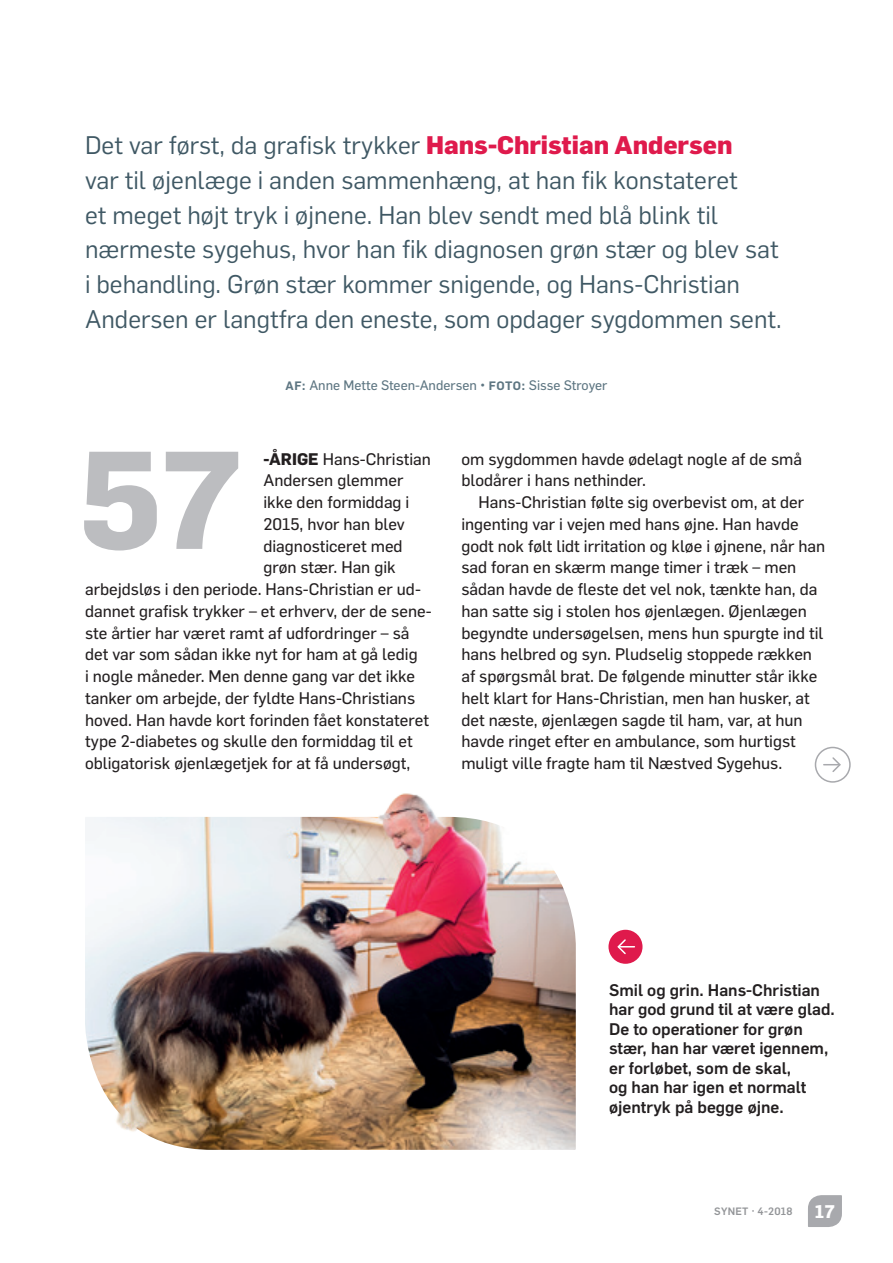
<style>
.page{position:relative;width:893px;height:1263px;background:#fff}
.page>*{position:absolute;margin:0;border:0;box-sizing:border-box;transform-origin:0 0}
.t1{font:700 136.2px "Flama";color:#bcbdc0;scale:1.05 1}
.t2{font:25.05px/34.7px "Flama";color:#3f5864}
.t3{font:16.5px/21.8px "Flama Basic";color:#231f20}
.t4{font:500 16.5px/19.5px "Flama";color:#231f20}
.t5{font:13.5px "Flama Basic";color:#5e7682}
.t6{font:500 10.5px "Flama";letter-spacing:.025em;color:#939598}
.s1{font-weight:800;color:#df1a4c}
.s2{font-family:"Flama";font-weight:600;font-size:12px}
.s3{font-family:"Flama";font-weight:700}
.s4{font-weight:700;font-size:18px;color:#fff}
</style>
<div class="page">
<div style="left:815px;top:747px;width:36px;height:36px;border:2px solid #a8a9ad;border-radius:50%"></div>
<svg style="left:824px;top:757px;width:17px;height:15px"></svg>
<img style="left:85px;top:817px;width:491px;height:333px">
<img style="left:85px;top:1086px;width:90px;height:64px">
<img style="left:365px;top:793px;width:84px;height:26px">
<div style="left:608px;top:930px;width:34px;height:34px;background:#df1a4c;border-radius:50%"></div>
<svg style="left:617px;top:939px;width:17px;height:16px"></svg>
<svg style="left:808px;top:1195px;width:34px;height:32px"></svg>
<p class="t2" style="left:85px;top:126px;width:698px">Det var først, da grafisk trykker <span class="s1">Hans-Christian Andersen<br></span>var til øjenlæge i anden sammenhæng, at han fik konstateret<br>et meget højt tryk i øjnene. Han blev sendt med blå blink til nærmeste sygehus, hvor han fik diagnosen grøn stær og blev sat i behandling. Grøn stær kommer snigende, og Hans-Christian Andersen er langtfra den eneste, som opdager sygdommen sent.</p>
<p class="t5" style="left:286px;top:375px;width:323px"><span class="s2">AF:</span> Anne Mette Steen-Andersen • <span class="s2">FOTO:</span> Sisse Stroyer</p>
<p class="t3" style="left:263px;top:447px;width:169px"><span class="s3">-ÅRIGE</span> Hans-Christian</p>
<p class="t3" style="left:263px;top:469px;width:141px">Andersen glemmer</p>
<p class="t3" style="left:263px;top:490px;width:147px">ikke den formiddag i</p>
<p class="t3" style="left:263px;top:512px;width:143px">2015, hvor han blev</p>
<p class="t3" style="left:263px;top:534px;width:141px">diagnosticeret med</p>
<p class="t3" style="left:263px;top:556px;width:134px">grøn stær. Han gik</p>
<p class="t3" style="left:85px;top:577px;width:337px">arbejdsløs i den periode. Hans-Christian er ud-</p>
<p class="t3" style="left:85px;top:599px;width:348px">dannet grafisk trykker – et erhverv, der de sene-</p>
<p class="t3" style="left:85px;top:621px;width:326px">ste årtier har været ramt af udfordringer – så</p>
<p class="t3" style="left:85px;top:643px;width:334px">det var som sådan ikke nyt for ham at gå ledig</p>
<p class="t3" style="left:85px;top:664px;width:332px">i nogle måneder. Men denne gang var det ikke</p>
<p class="t3" style="left:85px;top:686px;width:332px">tanker om arbejde, der fyldte Hans-Christians</p>
<p class="t3" style="left:85px;top:708px;width:346px">hoved. Han havde kort forinden fået konstateret</p>
<p class="t3" style="left:85px;top:730px;width:329px">type 2-diabetes og skulle den formiddag til et</p>
<p class="t3" style="left:85px;top:751px;width:327px">obligatorisk øjenlægetjek for at få undersøgt,</p>
<h1 class="t1" style="left:77px;top:401px;width:160px">57</h1>
<p class="t3" style="left:461px;top:447px;width:342px">om sygdommen havde ødelagt nogle af de små blodårer i hans nethinder.</p>
<p class="t3" style="left:461px;top:490px;width:365px;text-indent:17px">Hans-Christian følte sig overbevist om, at der ingenting var i vejen med hans øjne. Han havde godt nok følt lidt irritation og kløe i øjnene, når han sad foran en skærm mange timer i træk – men sådan havde de fleste det vel nok, tænkte han, da han satte sig i stolen hos øjenlægen. Øjenlægen begyndte undersøgelsen, mens hun spurgte ind til hans helbred og syn. Pludselig stoppede rækken af spørgsmål brat. De følgende minutter står ikke helt klart for Hans-Christian, men han husker, at det næste, øjenlægen sagde til ham, var, at hun havde ringet efter en ambulance, som hurtigst muligt ville fragte ham til Næstved Sygehus.</p>
<p class="t4" style="left:609px;top:979px;width:227px">Smil og grin. Hans-Christian har god grund til at være glad.<br>De to operationer for grøn stær, han har været igennem, er forløbet, som de skal,<br>og han har igen et normalt øjentryk på begge øjne.</p>
<p class="t6" style="left:714px;top:1204px;width:122px">SYNET · 4-2018 <span class="s4">17</span></p>
</div>
